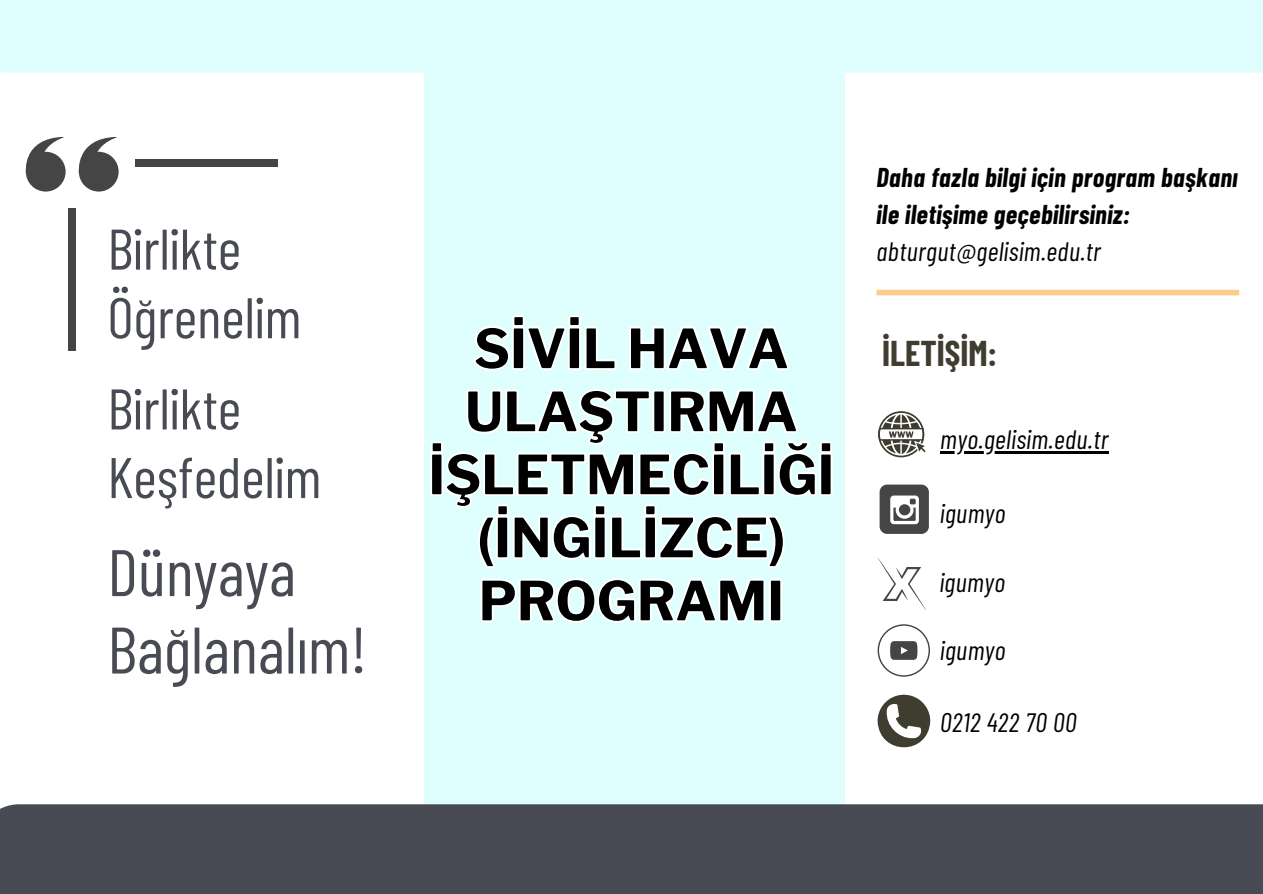
<style>
.page{position:relative;width:1263px;height:894px;background:#fff}
.page>*{position:absolute;margin:0;border:0;box-sizing:border-box;transform-origin:0 0}
.t1{font:65.55px/77.4px "Barlow Condensed";color:#484b53}
.t2{font:57.15px/68.6px "Barlow Condensed";color:#484b53}
.t3{font:700 53.4px/63px "Libre Franklin";color:#000;text-align:center}
.t4{font:700 34.95px "Barlow Condensed";color:#3e3d2f}
.t5{font:italic 26.55px "Barlow Condensed";letter-spacing:.02em;color:#000}
.t6{font:italic 700 26.55px/37.2px "Barlow Condensed";letter-spacing:.02em;color:#000}
</style>
<div class="page">
<div style="left:424px;top:73px;width:420px;height:743px;background:#defffd"></div>
<div style="left:0;top:804px;width:1263px;height:89px;background:#484b53"></div>
<div style="left:876px;top:290px;width:363px;height:5px;background:#fbcd8a"></div>
<svg style="left:878px;top:411px;width:47px;height:46px"></svg>
<div style="left:880px;top:484px;width:49px;height:49px;background:#454545;border-radius:7px"></div>
<svg style="left:890px;top:495px;width:29px;height:29px"></svg>
<svg style="left:878px;top:694px;width:52px;height:54px"></svg>
<svg style="left:474px;top:315px;width:313px;height:46px"></svg>
<svg style="left:430px;top:361px;width:403px;height:147px"></svg>
<svg style="left:475px;top:424px;width:312px;height:124px"></svg>
<svg style="left:478px;top:486px;width:306px;height:137px"></svg>
<svg style="left:25px;top:136px;width:94px;height:55px"></svg>
<div style="left:69px;top:208px;width:7px;height:142px;background:#454545"></div>
<div style="left:135px;top:160px;width:142px;height:7px;background:#454545"></div>
<div style="left:0;top:0;width:1263px;height:73px;background:#defffd"></div>
<svg style="left:878px;top:558px;width:48px;height:52px"></svg>
<svg style="left:878px;top:624px;width:52px;height:52px"></svg>
<hr style="left:940px;top:451px;width:169px;height:2px;background:#000">
<h2 class="t2" style="left:107px;top:212px;width:196px">Birlikte<br>Öğrenelim</h2>
<h2 class="t2" style="left:107px;top:372px;width:215px">Birlikte<br>Keşfedelim</h2>
<h1 class="t1" style="left:107px;top:531px;width:261px">Dünyaya<br>Bağlanalım!</h1>
<h3 class="t3" style="left:428px;top:317px;width:407px">SİVİL HAVA<br>ULAŞTIRMA<br>İŞLETMECİLİĞİ (İNGİLİZCE)<br>PROGRAMI</h3>
<p class="t6" style="left:876px;top:157px;width:362px">Daha fazla bilgi için program başkanı ile iletişime geçebilirsiniz:</p>
<p class="t5" style="left:876px;top:234px;width:226px">abturgut@gelisim.edu.tr</p>
<h3 class="t4" style="left:882px;top:331px;width:117px">İLETİŞİM:</h3>
<p class="t5" style="left:940px;top:422px;width:170px">myo.gelisim.edu.tr</p>
<p class="t5" style="left:940px;top:496px;width:67px">igumyo</p>
<p class="t5" style="left:940px;top:565px;width:67px">igumyo</p>
<p class="t5" style="left:940px;top:633px;width:67px">igumyo</p>
<p class="t5" style="left:940px;top:705px;width:138px">0212 422 70 00</p>
</div>
